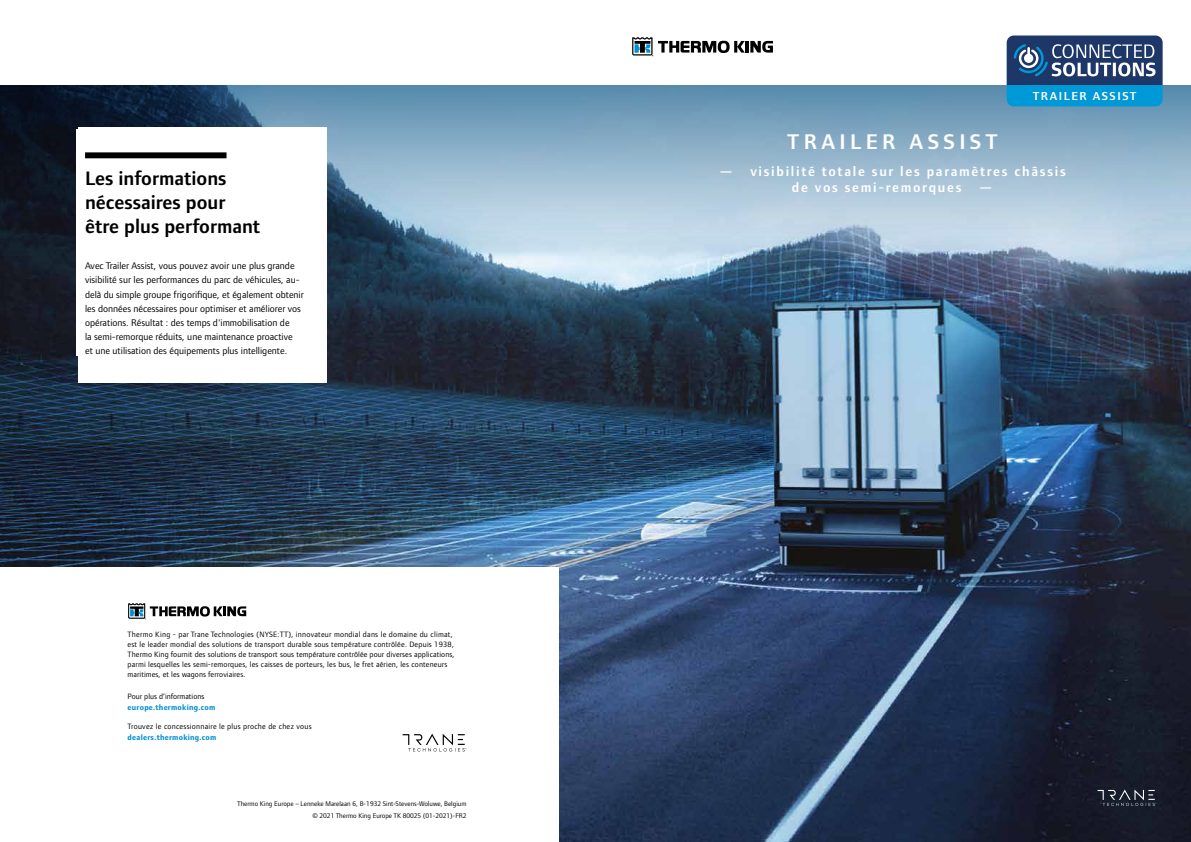
<style>
.page{position:relative;width:1191px;height:842px;background:#fff}
.page>*{position:absolute;margin:0;border:0;box-sizing:border-box;transform-origin:0 0}
.t1{font:600 22px "Foundry Form Sans";letter-spacing:.2em;color:#fff}
.t2{font:600 20.2px/23.7px "Foundry Form Sans";color:#000}
.t3{font:600 14px "Foundry Form Sans";letter-spacing:.12em;color:#fff}
.t4{font:600 12px "Foundry Form Sans";letter-spacing:.13em;color:#fff}
.t5{font:10px/14.2px "Foundry Form Sans";color:#000}
.t6{font:8px/10px "Foundry Form Sans";letter-spacing:.02em;color:#000}
.t7{font:700 8px "Foundry Form Sans";letter-spacing:.03em;color:#0090d2}
.t8{font:8px "Foundry Form Sans";color:#000}
.t9{font:7px/12px "Foundry Form Sans";color:#000;text-align:right}
</style>
<div class="page">
<img style="left:0;top:262px;width:1191px;height:580px">
<div style="left:0;top:567px;width:558px;height:275px;background:#fff"></div>
<svg style="left:0;top:85px;width:1191px;height:177px;background:#82a0b6"></svg>
<div style="left:78px;top:128px;width:248px;height:255px;background:#fff"></div>
<div style="left:85px;top:152px;width:141px;height:6px;background:#000"></div>
<svg style="left:128px;top:604px;width:118px;height:15px"></svg>
<svg style="left:402px;top:734px;width:64px;height:17px"></svg>
<hr style="left:745px;top:41px;width:4px;height:12px;background:#000">
<svg style="left:750px;top:41px;width:23px;height:12px"></svg>
<svg style="left:632px;top:38px;width:112px;height:18px"></svg>
<svg style="left:1097px;top:789px;width:59px;height:17px"></svg>
<svg style="left:1006px;top:36px;width:156px;height:70px;background:#306e9e"></svg>
<p class="t4" style="left:1032px;top:89px;width:105px">TRAILER ASSIST</p>
<h1 class="t1" style="left:787px;top:129px;width:212px">TRAILER ASSIST</h1>
<h3 class="t3" style="left:719px;top:163px;width:348px">— visibilité totale sur les paramètres châssis</h3>
<h2 class="t2" style="left:85px;top:167px;width:177px">Les informations nécessaires pour être plus performant</h2>
<p class="t5" style="left:85px;top:259px;width:220px">Avec Trailer Assist, vous pouvez avoir une plus grande visibilité sur les performances du parc de véhicules, au&shy;delà du simple groupe frigorifique, et également obtenir les données nécessaires pour optimiser et améliorer vos opérations. Résultat : des temps d'immobilisation de<br>la semi‑remorque réduits, une maintenance proactive<br>et une utilisation des équipements plus intelligente.</p>
<h2 class="t2" style="left:84px;top:168px;width:105px">The sights</h2>
<h3 class="t3" style="left:792px;top:179px;width:202px">de vos semi-remorques —</h3>
<h2 class="t2" style="left:94px;top:192px;width:148px">eeded to ucceed</h2>
<p class="t5" style="left:84px;top:259px;width:152px">beyond the reefer al ngside the data needed to optimize and enhance your operation. Th result: minimized trailer downtime, proactive maintenance, and smarter as et u ilization.</p>
<p class="t6" style="left:128px;top:629px;width:328px">Thermo King - par Trane Technologies (NYSE:TT), innovateur mondial dans le domaine du climat, est le leader mondial des solutions de transport durable sous température contrôlée. Depuis 1938, Thermo King fournit des solutions de transport sous température contrôlée pour diverses applications, parmi lesquelles les semi-remorques, les caisses de porteurs, les bus, le fret aérien, les conteneurs maritimes, et les wagons ferroviaires.</p>
<p class="t8" style="left:128px;top:691px;width:78px">Pour plus d’informations</p>
<p class="t7" style="left:128px;top:702px;width:89px">europe.thermoking.com</p>
<p class="t6" style="left:128px;top:721px;width:186px">Trouvez le concessionnaire le plus proche de chez vous</p>
<p class="t7" style="left:128px;top:732px;width:90px">dealers.thermoking.com</p>
<p class="t9" style="left:237px;top:797px;width:231px">Thermo King Europe – Lenneke Marelaan 6, B-1932 Sint-Stevens-Woluwe, Belgium © 2021 Thermo King Europe TK 80025 (01-2021)-FR2</p>
</div>
